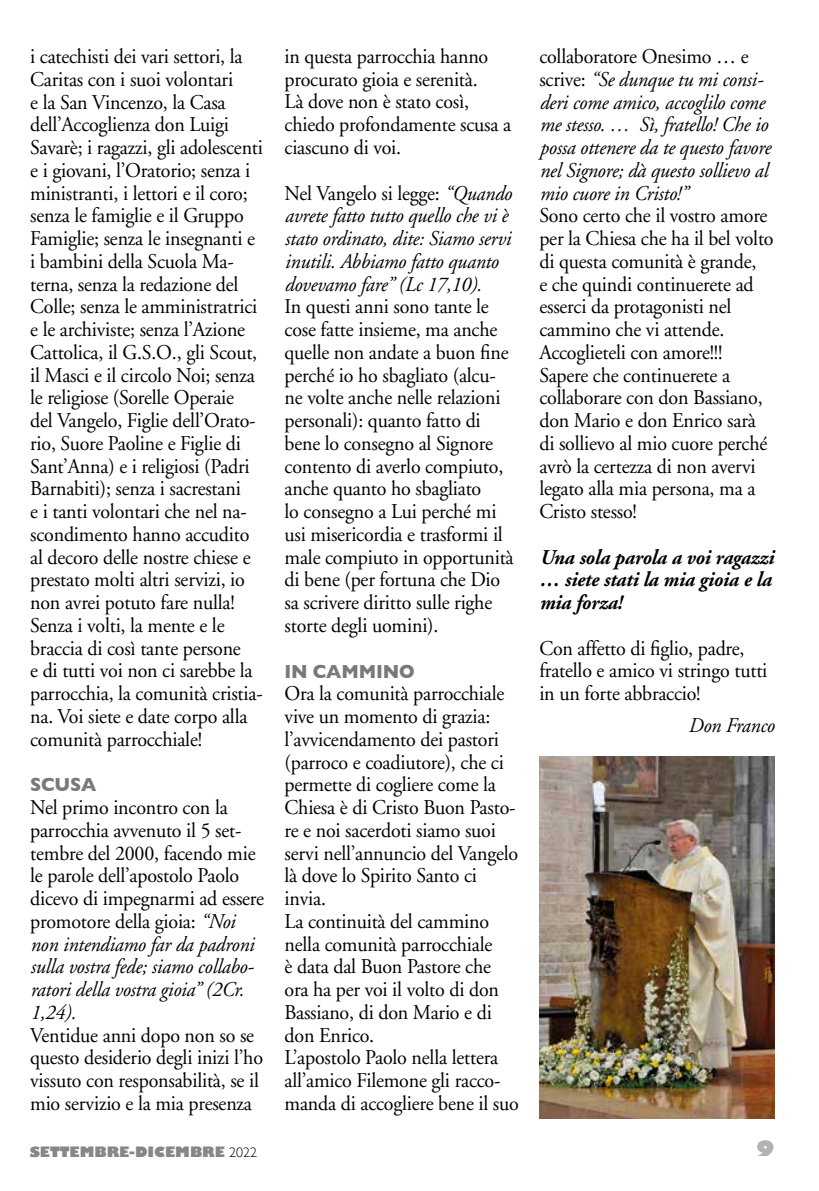
<style>
.page{position:relative;width:819px;height:1191px;background:#fff}
.page>*{position:absolute;margin:0;border:0;box-sizing:border-box;transform-origin:0 0}
.t1{font:21px/22.8px "Adobe Garamond";letter-spacing:-.01em;color:#000;scale:.95 1}
.t2{font:italic 21px/22.8px "Adobe Garamond";letter-spacing:-.01em;color:#000;scale:.95 1}
.t3{font:italic 700 21px/22.8px "Adobe Garamond";letter-spacing:-.01em;color:#000;text-align:justify;scale:.95 1}
.t4{font:800 21px "Gill Sans";color:#b3b2b2}
.t5{font:700 19.25px "Gill Sans";letter-spacing:-.01em;color:#797979;scale:.95 1}
.t6{font:800 14px "Gill Sans";color:#878787}
.s1{font-style:italic}
.s2{font-style:normal}
.s3{font-weight:300;color:#000}
</style>
<div class="page">
<img style="left:539px;top:756px;width:235px;height:362px">
<p class="t1" style="left:30px;top:46px;width:246px">i catechisti dei vari settori, la<br>Caritas con i suoi volontari<br>e la San Vincenzo, la Casa dell’Accoglienza don Luigi<br>Savarè; i ragazzi, gli adolescenti e i giovani, l’Oratorio; senza i ministranti, i lettori e il coro; senza le famiglie e il Gruppo<br>Famiglie; senza le insegnanti e i bambini della Scuola Ma&shy;terna, senza la redazione del<br>Colle; senza le amministratrici e le archiviste; senza l’Azione<br>Cattolica, il G.S.O., gli Scout, il Masci e il circolo Noi; senza le religiose (Sorelle Operaie<br>del Vangelo, Figlie dell’Orato&shy;rio, Suore Paoline e Figlie di<br>Sant’Anna) e i religiosi (Padri<br>Barnabiti); senza i sacrestani<br>e i tanti volontari che nel na&shy;scondimento hanno accudito al decoro delle nostre chiese e prestato molti altri servizi, io non avrei potuto fare nulla!<br>Senza i volti, la mente e le braccia di così tante persone<br>e di tutti voi non ci sarebbe la parrocchia, la comunità cristia&shy;na. Voi siete e date corpo alla comunità parrocchiale!</p>
<p class="t5" style="left:30px;top:769px;width:71px">SCUSA</p>
<p class="t1" style="left:30px;top:796px;width:248px">Nel primo incontro con la parrocchia avvenuto il 5 set&shy;tembre del 2000, facendo mie le parole dell’apostolo Paolo dicevo di impegnarmi ad essere promotore della gioia: <span class="s1">“Noi non intendiamo far da padroni sulla vostra fede; siamo collabo&shy;ratori della vostra gioia” (2Cr.<br>1,24).</span></p>
<p class="t1" style="left:30px;top:1024px;width:246px">Ventidue anni dopo non so se questo desiderio degli inizi l’ho vissuto con responsabilità, se il mio servizio e la mia presenza</p>
<p class="t1" style="left:284px;top:45px;width:240px">in questa parrocchia hanno procurato gioia e serenità.<br>Là dove non è stato così, chiedo profondamente scusa a ciascuno di voi.</p>
<p class="t2" style="left:284px;top:182px;width:240px"><span class="s2">Nel Vangelo si legge:</span> “Quando avrete fatto tutto quello che vi è stato ordinato, dite: Siamo servi inutili. Abbiamo fatto quanto dovevamo fare” (Lc 17,10).</p>
<p class="t1" style="left:284px;top:296px;width:243px">In questi anni sono tante le cose fatte insieme, ma anche quelle non andate a buon fine perché io ho sbagliato (alcu&shy;ne volte anche nelle relazioni personali): quanto fatto di bene lo consegno al Signore contento di averlo compiuto, anche quanto ho sbagliato<br>lo consegno a Lui perché mi usi misericordia e trasformi il male compiuto in opportunità di bene (per fortuna che Dio sa scrivere diritto sulle righe storte degli uomini).</p>
<p class="t5" style="left:284px;top:655px;width:138px">IN CAMMINO</p>
<p class="t1" style="left:284px;top:683px;width:248px">Ora la comunità parrocchiale vive un momento di grazia: l’avvicendamento dei pastori (parroco e coadiutore), che ci permette di cogliere come la<br>Chiesa è di Cristo Buon Pasto&shy;re e noi sacerdoti siamo suoi servi nell’annuncio del Vangelo là dove lo Spirito Santo ci invia.<br>La continuità del cammino nella comunità parrocchiale<br>è data dal Buon Pastore che ora ha per voi il volto di don<br>Bassiano, di don Mario e di don Enrico.<br>L’apostolo Paolo nella lettera all’amico Filemone gli racco&shy;manda di accogliere bene il suo</p>
<p class="t2" style="left:539px;top:46px;width:245px"><span class="s2">collaboratore Onesimo … e scrive:</span> “Se dunque tu mi consi&shy;deri come amico, accoglilo come me stesso. … Sì, fratello! Che io possa ottenere da te questo favore nel Signore; dà questo sollievo al mio cuore in Cristo!”</p>
<p class="t1" style="left:539px;top:205px;width:248px">Sono certo che il vostro amore per la Chiesa che ha il bel volto di questa comunità è grande,<br>e che quindi continuerete ad esserci da protagonisti nel cammino che vi attende.<br>Accoglieteli con amore!!!<br>Sapere che continuerete a collaborare con don Bassiano, don Mario e don Enrico sarà di sollievo al mio cuore perché avrò la certezza di non avervi legato alla mia persona, ma a<br>Cristo stesso!</p>
<p class="t3" style="left:539px;top:546px;width:248px">Una sola parola a voi ragazzi … siete stati la mia gioia e la mia forza!</p>
<p class="t1" style="left:539px;top:637px;width:241px">Con affetto di figlio, padre, fratello e amico vi stringo tutti in un forte abbraccio!</p>
<p class="t2" style="left:688px;top:714px;width:92px">Don Franco</p>
<p class="t6" style="left:30px;top:1140px;width:229px">SETTEMBRE-DICEMBRE <span class="s3">2022</span></p>
<p class="t4" style="left:756px;top:1132px;width:19px">9</p>
</div>
